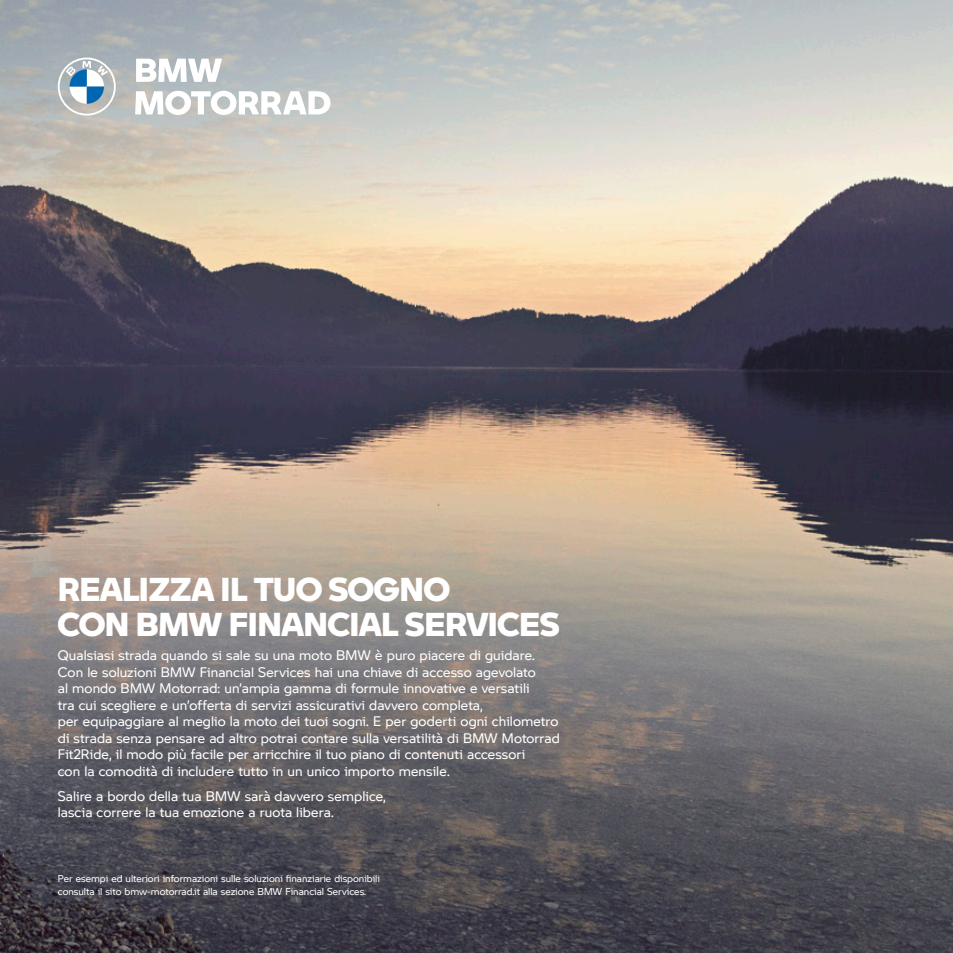
<style>
.page{position:relative;width:953px;height:953px;background:#fff}
.page>*{position:absolute;margin:0;border:0;box-sizing:border-box;transform-origin:0 0}
.t1{font:800 32.25px "BMW Motorrad";letter-spacing:-.01em;color:#fff}
.t2{font:13.5px/16.5px "BMW Motorrad";letter-spacing:.005em;color:#fff;text-align:justify}
.t3{font:9.75px "BMW Motorrad";color:#fff}
</style>
<div class="page">
<img style="left:0;top:320px;width:952px;height:632px">
<svg style="left:0;top:0;width:952px;height:320px;background:#b7b2ab"></svg>
<svg style="left:136px;top:59px;width:86px;height:23px"></svg>
<svg style="left:135px;top:91px;width:195px;height:24px"></svg>
<svg style="left:58px;top:58px;width:58px;height:58px"></svg>
<p class="t1" style="left:58px;top:564px;width:393px">REALIZZA IL TUO SOGNO</p>
<p class="t1" style="left:58px;top:599px;width:503px">CON BMW FINANCIAL SERVICES</p>
<p class="t2" style="left:58px;top:646px;width:478px">Qualsiasi strada quando si sale su una moto BMW è puro piacere di guidare.</p>
<p class="t2" style="left:58px;top:663px;width:479px">Con le soluzioni BMW Financial Services hai una chiave di accesso agevolato</p>
<p class="t2" style="left:58px;top:679px;width:473px">al mondo BMW Motorrad: un’ampia gamma di formule innovative e versatili</p>
<p class="t2" style="left:58px;top:696px;width:426px">tra cui scegliere e un’offerta di servizi assicurativi davvero completa,</p>
<p class="t2" style="left:58px;top:712px;width:503px">per equipaggiare al meglio la moto dei tuoi sogni. E per goderti ogni chilometro di strada senza pensare ad altro potrai contare sulla versatilità di BMW Motorrad Fit2Ride, il modo più facile per arricchire il tuo piano di contenuti accessori</p>
<p class="t2" style="left:58px;top:762px;width:393px">con la comodità di includere tutto in un unico importo mensile.</p>
<p class="t2" style="left:58px;top:787px;width:329px">Salire a bordo della tua BMW sarà davvero semplice,</p>
<p class="t2" style="left:58px;top:803px;width:277px">lascia correre la tua emozione a ruota libera.</p>
<p class="t3" style="left:58px;top:870px;width:323px">Per esempi ed ulteriori informazioni sulle soluzioni finanziarie disponibili</p>
<p class="t3" style="left:58px;top:884px;width:310px">consulta il sito bmw-motorrad.it alla sezione BMW Financial Services.</p>
</div>
